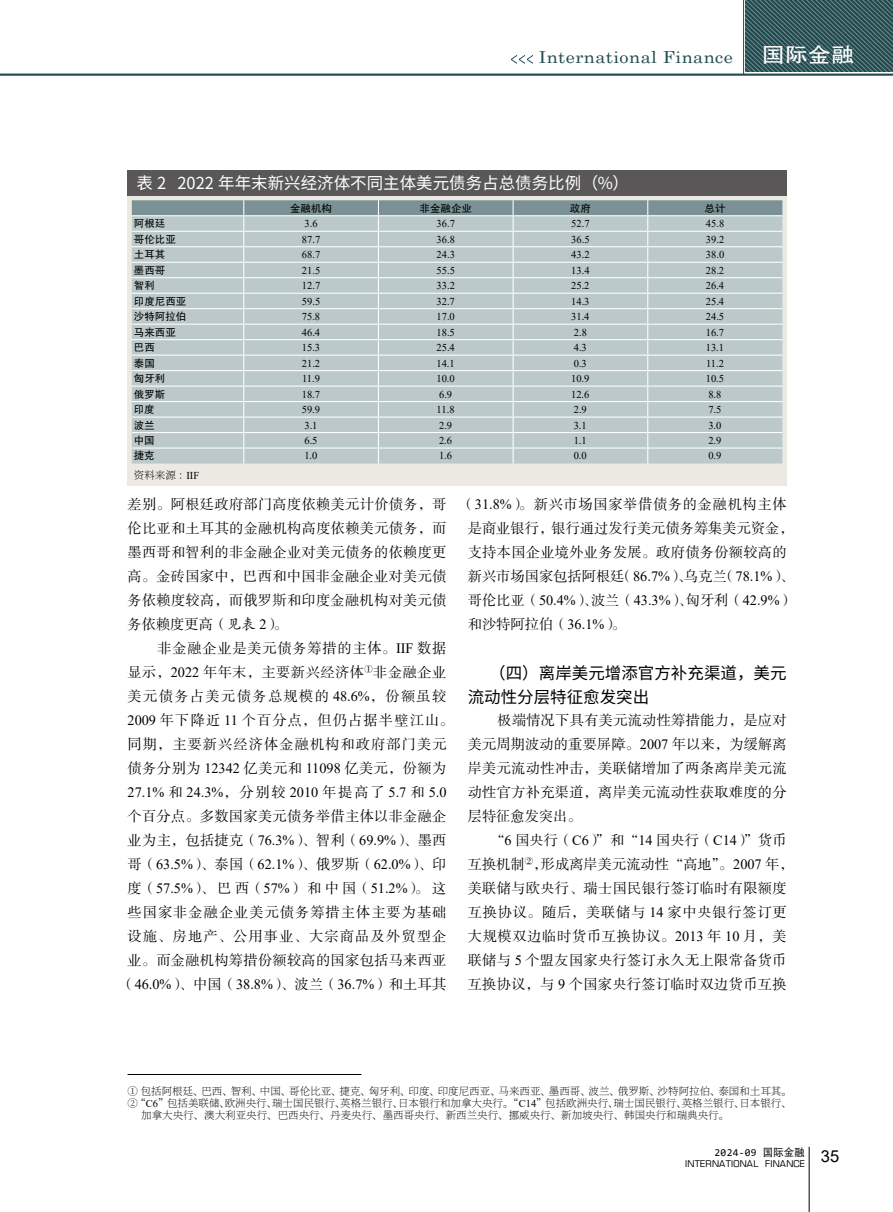
<style>
.page{position:relative;width:893px;height:1212px;background:#fff}
.page>*{position:absolute;margin:0;border:0;box-sizing:border-box;transform-origin:0 0}
.t1{font:21px "FZHTJW GB1 0";color:#fff;scale:1.1 1}
.t2{font:16.5px "Source Han Sans CN";color:#fff}
.t3{font:16.5px/24px "Source Han Sans CN";color:#000}
.t4{font:16.5px "Century Schoolbook";letter-spacing:.025em;color:#214a4f;scale:1.1 1}
.t5{font:16.5px "Arial";color:#000}
.t6{font:14.25px/24px "FZSSK GBK1 0";letter-spacing:.02em;color:#000;text-align:justify}
.t7{font:14.25px/24px "FZSSK GBK1 0";color:#000}
.t8{font:14.25px/24px "FZSSK GBK1 0";letter-spacing:.075em;color:#000}
.t9{font:14.25px "Times New Roman";color:#000}
.t10{font:10.5px "Times New Roman";color:#000}
.t11{font:200 10.5px "Source Han Serif CN";color:#000}
.t12{font:10.5px "FZHTK GBK1 0";color:#000}
.t13{font:10.5px "Consolas";letter-spacing:.025em;color:#000}
.t14{font:9px "Eurostile";letter-spacing:.025em;color:#000}
.s1{font-family:"Times New Roman";font-weight:400}
.s2{font-family:"FZKTK GBK1 0"}
.s3{font-family:"Times New Roman"}
.s4{font-family:"FZSSK GBK1 0"}
.s5{font-family:"DFP Hei W5 GB"}
</style>
<div class="page">
<svg style="left:746px;top:0;width:147px;height:72px;background:#3a5d61"></svg>
<svg style="left:511px;top:55px;width:22px;height:9px"></svg>
<hr style="left:0;top:74px;width:893px;height:2px;background:#214a4f">
<hr style="left:743px;top:0;width:1px;height:74px;background:#214a4f">
<hr style="left:809px;top:1147px;width:1px;height:65px;background:#000">
<div style="left:128px;top:178px;width:659px;height:308px;background:#ebe9e2"></div>
<div style="left:128px;top:170px;width:659px;height:26px;background:#595757"></div>
<svg style="left:132px;top:200px;width:650px;height:263px;background:#bcc9ca"></svg>
<hr style="left:132px;top:215px;width:112px;height:1px;background:#fff">
<hr style="left:244px;top:215px;width:134px;height:1px;background:#fff">
<hr style="left:378px;top:215px;width:135px;height:1px;background:#fff">
<hr style="left:513px;top:215px;width:135px;height:1px;background:#fff">
<hr style="left:648px;top:215px;width:134px;height:1px;background:#fff">
<hr style="left:128px;top:1074px;width:233px;height:1px;background:#000">
<p class="t4" style="left:539px;top:43px;width:178px">International Finance</p>
<h1 class="t1" style="left:762px;top:43px;width:85px">国际金融</h1>
<p class="t2" style="left:137px;top:174px;width:494px">表 2 2022 年年末新兴经济体不同主体美元债务占总债务比例（%）</p>
<p class="t12" style="left:290px;top:202px;width:43px">金融机构</p>
<p class="t12" style="left:419px;top:202px;width:54px">非金融企业</p>
<p class="t12" style="left:570px;top:202px;width:22px">政府</p>
<p class="t12" style="left:705px;top:202px;width:22px">总计</p>
<p class="t12" style="left:134px;top:218px;width:33px">阿根廷</p>
<p class="t10" style="left:305px;top:216px;width:15px">3.6</p>
<p class="t10" style="left:437px;top:216px;width:20px">36.7</p>
<p class="t10" style="left:571px;top:216px;width:20px">52.7</p>
<p class="t10" style="left:706px;top:216px;width:20px">45.8</p>
<p class="t12" style="left:134px;top:233px;width:43px">哥伦比亚</p>
<p class="t10" style="left:302px;top:232px;width:20px">87.7</p>
<p class="t10" style="left:437px;top:232px;width:20px">36.8</p>
<p class="t10" style="left:571px;top:232px;width:20px">36.5</p>
<p class="t10" style="left:706px;top:232px;width:20px">39.2</p>
<p class="t12" style="left:134px;top:249px;width:33px">土耳其</p>
<p class="t10" style="left:302px;top:247px;width:20px">68.7</p>
<p class="t10" style="left:437px;top:247px;width:20px">24.3</p>
<p class="t10" style="left:571px;top:247px;width:20px">43.2</p>
<p class="t10" style="left:706px;top:247px;width:20px">38.0</p>
<p class="t12" style="left:134px;top:264px;width:33px">墨西哥</p>
<p class="t10" style="left:302px;top:263px;width:20px">21.5</p>
<p class="t10" style="left:437px;top:263px;width:20px">55.5</p>
<p class="t10" style="left:571px;top:263px;width:20px">13.4</p>
<p class="t10" style="left:706px;top:263px;width:20px">28.2</p>
<p class="t12" style="left:134px;top:280px;width:22px">智利</p>
<p class="t10" style="left:302px;top:278px;width:20px">12.7</p>
<p class="t10" style="left:437px;top:278px;width:20px">33.2</p>
<p class="t10" style="left:571px;top:278px;width:20px">25.2</p>
<p class="t10" style="left:706px;top:278px;width:20px">26.4</p>
<p class="t12" style="left:134px;top:295px;width:54px">印度尼西亚</p>
<p class="t10" style="left:302px;top:294px;width:20px">59.5</p>
<p class="t10" style="left:436px;top:294px;width:20px">32.7</p>
<p class="t10" style="left:571px;top:294px;width:20px">14.3</p>
<p class="t10" style="left:706px;top:294px;width:20px">25.4</p>
<p class="t12" style="left:134px;top:311px;width:54px">沙特阿拉伯</p>
<p class="t10" style="left:302px;top:309px;width:20px">75.8</p>
<p class="t10" style="left:436px;top:309px;width:20px">17.0</p>
<p class="t10" style="left:571px;top:309px;width:20px">31.4</p>
<p class="t10" style="left:706px;top:309px;width:20px">24.5</p>
<p class="t12" style="left:134px;top:326px;width:43px">马来西亚</p>
<p class="t10" style="left:302px;top:325px;width:20px">46.4</p>
<p class="t10" style="left:436px;top:325px;width:20px">18.5</p>
<p class="t10" style="left:574px;top:325px;width:15px">2.8</p>
<p class="t10" style="left:706px;top:325px;width:20px">16.7</p>
<p class="t12" style="left:134px;top:342px;width:22px">巴西</p>
<p class="t10" style="left:302px;top:340px;width:20px">15.3</p>
<p class="t10" style="left:436px;top:340px;width:20px">25.4</p>
<p class="t10" style="left:574px;top:340px;width:15px">4.3</p>
<p class="t10" style="left:706px;top:340px;width:20px">13.1</p>
<p class="t12" style="left:134px;top:357px;width:22px">泰国</p>
<p class="t10" style="left:302px;top:356px;width:20px">21.2</p>
<p class="t10" style="left:436px;top:356px;width:20px">14.1</p>
<p class="t10" style="left:574px;top:356px;width:15px">0.3</p>
<p class="t10" style="left:706px;top:356px;width:19px">11.2</p>
<p class="t12" style="left:134px;top:373px;width:33px">匈牙利</p>
<p class="t10" style="left:302px;top:371px;width:19px">11.9</p>
<p class="t10" style="left:436px;top:371px;width:20px">10.0</p>
<p class="t10" style="left:571px;top:371px;width:20px">10.9</p>
<p class="t10" style="left:706px;top:371px;width:20px">10.5</p>
<p class="t12" style="left:134px;top:388px;width:33px">俄罗斯</p>
<p class="t10" style="left:302px;top:387px;width:20px">18.7</p>
<p class="t10" style="left:439px;top:387px;width:15px">6.9</p>
<p class="t10" style="left:571px;top:387px;width:20px">12.6</p>
<p class="t10" style="left:708px;top:387px;width:15px">8.8</p>
<p class="t12" style="left:134px;top:404px;width:22px">印度</p>
<p class="t10" style="left:302px;top:402px;width:20px">59.9</p>
<p class="t10" style="left:437px;top:402px;width:19px">11.8</p>
<p class="t10" style="left:574px;top:402px;width:15px">2.9</p>
<p class="t10" style="left:708px;top:402px;width:15px">7.5</p>
<p class="t12" style="left:134px;top:419px;width:22px">波兰</p>
<p class="t10" style="left:304px;top:418px;width:15px">3.1</p>
<p class="t10" style="left:439px;top:418px;width:15px">2.9</p>
<p class="t10" style="left:574px;top:418px;width:15px">3.1</p>
<p class="t10" style="left:708px;top:418px;width:15px">3.0</p>
<p class="t12" style="left:134px;top:435px;width:22px">中国</p>
<p class="t10" style="left:304px;top:433px;width:15px">6.5</p>
<p class="t10" style="left:439px;top:433px;width:15px">2.6</p>
<p class="t10" style="left:574px;top:433px;width:15px">1.1</p>
<p class="t10" style="left:708px;top:433px;width:15px">2.9</p>
<p class="t12" style="left:134px;top:450px;width:22px">捷克</p>
<p class="t10" style="left:304px;top:448px;width:15px">1.0</p>
<p class="t10" style="left:439px;top:448px;width:15px">1.6</p>
<p class="t10" style="left:574px;top:448px;width:15px">0.0</p>
<p class="t10" style="left:708px;top:448px;width:15px">0.9</p>
<p class="t11" style="left:134px;top:469px;width:67px">资料来源：<span class="s1">IIF</span></p>
<p class="t6" style="left:128px;top:493px;width:320px">差别。阿根廷政府部门高度依赖美元计价债务，哥伦比亚和土耳其的金融机构高度依赖美元债务，而墨西哥和智利的非金融企业对美元债务的依赖度更高。金砖国家中，巴西和中国非金融企业对美元债务依赖度较高，而俄罗斯和印度金融机构对美元债务依赖度更高（<span class="s2">见表</span> <span class="s3">2</span>）。</p>
<p class="t8" style="left:128px;top:637px;width:328px;text-indent:30px">非金融企业是美元债务筹措的主体。<span class="s3">IIF</span> 数据显示，<span class="s3">2022</span> 年年末，主要新兴经济体<sup>①</sup>非金融企业美元债务占美元债务总规模的 <span class="s3">48.6%</span>，份额虽较<br><span class="s3">2009</span> 年下降近 <span class="s3">11</span> 个百分点，但仍占据半壁江山。同期，主要新兴经济体金融机构和政府部门美元债务分别为 <span class="s3">12342</span> 亿美元和 <span class="s3">11098</span> 亿美元，份额为</p>
<p class="t9" style="left:128px;top:782px;width:320px">27.1% <span class="s4">和</span> 24.3%<span class="s4">，分别较</span> 2010 <span class="s4">年提高了</span> 5.7 <span class="s4">和</span> 5.0</p>
<p class="t6" style="left:120px;top:805px;width:328px;text-align:center">个百分点。多数国家美元债务举借主体以非金融企业为主，包括捷克（<span class="s3">76.3%</span>）、智利（<span class="s3">69.9%</span>）、墨西哥（<span class="s3">63.5%</span>）、泰国（<span class="s3">62.1%</span>）、俄罗斯（<span class="s3">62.0%</span>）、印度（<span class="s3">57.5%</span>）、巴西（<span class="s3">57%</span>）和中国（<span class="s3">51.2%</span>）。这些国家非金融企业美元债务筹措主体主要为基础设施、房地产、公用事业、大宗商品及外贸型企业。而金融机构筹措份额较高的国家包括马来西亚（<span class="s3">46.0%</span>）、中国（<span class="s3">38.8%</span>）、波兰（<span class="s3">36.7%</span>）和土耳其</p>
<p class="t7" style="left:468px;top:493px;width:328px;text-indent:-7px">（<span class="s3">31.8%</span>）。新兴市场国家举借债务的金融机构主体是商业银行，银行通过发行美元债务筹集美元资金，支持本国企业境外业务发展。政府债务份额较高的新兴市场国家包括阿根廷（<span class="s3">86.7%</span>）、乌克兰（<span class="s3">78.1%</span>）、哥伦比亚（<span class="s3">50.4%</span>）、波兰（<span class="s3">43.3%</span>）、匈牙利（<span class="s3">42.9%</span>）和沙特阿拉伯（<span class="s3">36.1%</span>）。</p>
<p class="t3" style="left:468px;top:662px;width:320px;text-indent:22px">（四）离岸美元增添官方补充渠道，美元流动性分层特征愈发突出</p>
<p class="t6" style="left:468px;top:709px;width:320px;text-indent:30px">极端情况下具有美元流动性筹措能力，是应对美元周期波动的重要屏障。<span class="s3">2007</span> 年以来，为缓解离岸美元流动性冲击，美联储增加了两条离岸美元流动性官方补充渠道，离岸美元流动性获取难度的分层特征愈发突出。</p>
<p class="t6" style="left:468px;top:829px;width:328px;text-align:left;text-indent:23px">“<span class="s3">6</span> 国央行（<span class="s3">C6</span>）”和“<span class="s3">14</span> 国央行（<span class="s3">C14</span>）”货币互换机制<sup>②</sup>，形成离岸美元流动性“高地”。<span class="s3">2007</span> 年，美联储与欧央行、瑞士国民银行签订临时有限额度互换协议。随后，美联储与 <span class="s3">14</span> 家中央银行签订更大规模双边临时货币互换协议。<span class="s3">2013</span> 年 <span class="s3">10</span> 月，美联储与 <span class="s3">5</span> 个盟友国家央行签订永久无上限常备货币互换协议，与 <span class="s3">9</span> 个国家央行签订临时双边货币互换</p>
<p class="t11" style="left:128px;top:1085px;width:666px">① 包括阿根廷、巴西、智利、中国、哥伦比亚、捷克、匈牙利、印度、印度尼西亚、马来西亚、墨西哥、波兰、俄罗斯、沙特阿拉伯、泰国和土耳其。</p>
<p class="t11" style="left:128px;top:1097px;width:666px">②“<span class="s1">C6</span>”包括美联储、欧洲央行、瑞士国民银行、英格兰银行、日本银行和加拿大央行。“<span class="s1">C14</span>”包括欧洲央行、瑞士国民银行、英格兰银行、日本银行、</p>
<p class="t11" style="left:141px;top:1109px;width:589px">加拿大央行、澳大利亚央行、巴西央行、丹麦央行、墨西哥央行、新西兰央行、挪威央行、新加坡央行、韩国央行和瑞典央行。</p>
<p class="t13" style="left:715px;top:1145px;width:92px">2024-09 <span class="s5">国际金融</span></p>
<p class="t14" style="left:685px;top:1158px;width:121px">INTERNATIONAL FINANCE</p>
<p class="t5" style="left:821px;top:1145px;width:20px">35</p>
</div>
